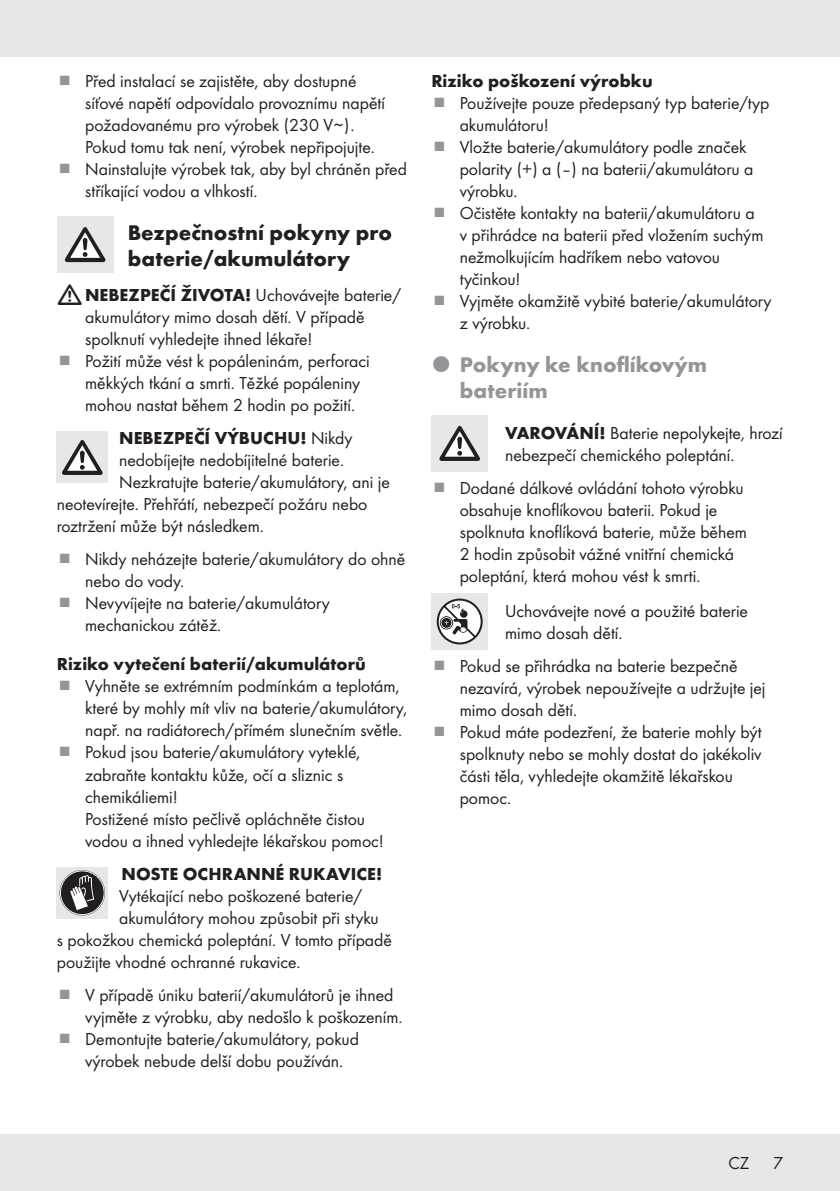
<style>
.page{position:relative;width:840px;height:1191px;background:#fff}
.page>*{position:absolute;margin:0;border:0;box-sizing:border-box;transform-origin:0 0}
.Headline-02{font:700 22px/26px "Futura";color:#231f20}
.t1{font:700 22px/26px "Futura";color:#939598}
.Indent{font:18px/22px "Futura Boo";color:#231f20}
.Body_SB{font:18px/22px "Futura Boo";color:#231f20}
.Headline-03_SB{font:700 18px "Futura";color:#231f20}
.Body_SB-2{font:700 18px "Futura";color:#231f20}
.s1{font-family:"Futura";font-weight:700}
.s2{font-family:"Futura Boo";font-weight:400}
</style>
<div class="page">
<div style="left:0;top:1134px;width:839px;height:57px;background:#e6e7e9"></div>
<div style="left:0;top:0;width:839px;height:57px;background:#e6e7e9"></div>
<div style="left:57px;top:216px;width:56px;height:57px;background:#e6e7e9"></div>
<svg style="left:65px;top:227px;width:40px;height:35px"></svg>
<div style="left:57px;top:432px;width:51px;height:51px;background:#e6e7e9"></div>
<svg style="left:62px;top:440px;width:40px;height:35px"></svg>
<div style="left:57px;top:867px;width:51px;height:51px;background:#e6e7e9"></div>
<svg style="left:60px;top:870px;width:45px;height:45px"></svg>
<div style="left:431px;top:415px;width:57px;height:57px;background:#e6e7e9"></div>
<svg style="left:439px;top:426px;width:40px;height:35px"></svg>
<div style="left:431px;top:593px;width:57px;height:57px;background:#e6e7e9"></div>
<svg style="left:436px;top:598px;width:46px;height:46px"></svg>
<p class="Indent" style="left:85px;top:69px;width:301px">Před instalací se zajistěte, aby dostupné síťové napětí odpovídalo provoznímu napětí požadovanému pro výrobek (230 V∼).</p>
<p class="Indent" style="left:85px;top:135px;width:289px">Pokud tomu tak není, výrobek nepřipojujte.</p>
<p class="Indent" style="left:85px;top:157px;width:323px">Nainstalujte výrobek tak, aby byl chráněn před stříkající vodou a vlhkostí.</p>
<p class="Headline-02" style="left:128px;top:218px;width:266px">Bezpečnostní pokyny pro baterie/akumulátory</p>
<p class="Indent" style="left:85px;top:283px;width:317px"><span class="s1">NEBEZPEČÍ ŽIVOTA!</span> Uchovávejte baterie/ akumulátory mimo dosah dětí. V případě spolknutí vyhledejte ihned lékaře!</p>
<p class="Indent" style="left:85px;top:349px;width:286px">Požití může vést k popáleninám, perforaci měkkých tkání a smrti. Těžké popáleniny mohou nastat během 2 hodin po požití.</p>
<p class="Body_SB-2" style="left:119px;top:425px;width:235px">NEBEZPEČÍ VÝBUCHU! <span class="s2">Nikdy</span></p>
<p class="Body_SB" style="left:119px;top:448px;width:224px">nedobíjejte nedobíjitelné baterie.</p>
<p class="Body_SB" style="left:119px;top:470px;width:272px">Nezkratujte baterie/akumulátory, ani je</p>
<p class="Body_SB" style="left:57px;top:492px;width:312px">neotevírejte. Přehřátí, nebezpečí požáru nebo</p>
<p class="Body_SB" style="left:57px;top:514px;width:206px">roztržení může být následkem.</p>
<p class="Indent" style="left:85px;top:547px;width:321px">Nikdy neházejte baterie/akumulátory do ohně nebo do vody.</p>
<p class="Indent" style="left:85px;top:591px;width:246px">Nevyvíjejte na baterie/akumulátory mechanickou zátěž.</p>
<p class="Headline-03_SB" style="left:57px;top:651px;width:310px">Riziko vytečení baterií/akumulátorů</p>
<p class="Indent" style="left:85px;top:674px;width:323px">Vyhněte se extrémním podmínkám a teplotám, které by mohly mít vliv na baterie/akumulátory, např. na radiátorech/přímém slunečním světle.</p>
<p class="Indent" style="left:85px;top:740px;width:276px">Pokud jsou baterie/akumulátory vyteklé, zabraňte kontaktu kůže, očí a sliznic s chemikáliemi!</p>
<p class="Indent" style="left:85px;top:806px;width:300px">Postižené místo pečlivě opláchněte čistou vodou a ihned vyhledejte lékařskou pomoc!</p>
<p class="Body_SB-2" style="left:121px;top:860px;width:262px">NOSTE OCHRANNÉ RUKAVICE!</p>
<p class="Body_SB" style="left:119px;top:884px;width:244px">Vytékající nebo poškozené baterie/</p>
<p class="Body_SB" style="left:119px;top:906px;width:261px">akumulátory mohou způsobit při styku</p>
<p class="Body_SB" style="left:57px;top:928px;width:336px">s pokožkou chemická poleptání. V tomto případě</p>
<p class="Body_SB" style="left:57px;top:950px;width:243px">použijte vhodné ochranné rukavice.</p>
<p class="Indent" style="left:85px;top:983px;width:316px">V případě úniku baterií/akumulátorů je ihned vyjměte z výrobku, aby nedošlo k poškozením.</p>
<p class="Indent" style="left:85px;top:1027px;width:275px">Demontujte baterie/akumulátory, pokud výrobek nebude delší dobu používán.</p>
<p class="Headline-03_SB" style="left:431px;top:68px;width:223px">Riziko poškození výrobku</p>
<p class="Indent" style="left:459px;top:91px;width:311px">Používejte pouze předepsaný typ baterie/typ akumulátoru!</p>
<p class="Indent" style="left:459px;top:135px;width:295px">Vložte baterie/akumulátory podle značek polarity (+) a (–) na baterii/akumulátoru a výrobku.</p>
<p class="Indent" style="left:459px;top:201px;width:305px">Očistěte kontakty na baterii/akumulátoru a v přihrádce na baterii před vložením suchým nežmolkujícím hadříkem nebo vatovou tyčinkou!</p>
<p class="Indent" style="left:459px;top:289px;width:313px">Vyjměte okamžitě vybité baterie/akumulátory z výrobku.</p>
<p class="t1" style="left:459px;top:350px;width:249px">Pokyny ke knoflíkovým bateriím</p>
<p class="Body_SB" style="left:505px;top:421px;width:279px"><span class="s1">VAROVÁNÍ!</span> Baterie nepolykejte, hrozí nebezpečí chemického poleptání.</p>
<p class="Indent" style="left:459px;top:476px;width:288px">Dodané dálkové ovládání tohoto výrobku obsahuje knoflíkovou baterii. Pokud je spolknuta knoflíková baterie, může během 2 hodin způsobit vážné vnitřní chemická poleptání, která mohou vést k smrti.</p>
<p class="Body_SB" style="left:505px;top:599px;width:244px">Uchovávejte nové a použité baterie mimo dosah dětí.</p>
<p class="Indent" style="left:459px;top:654px;width:307px">Pokud se přihrádka na baterie bezpečně nezavírá, výrobek nepoužívejte a udržujte jej mimo dosah dětí.</p>
<p class="Indent" style="left:459px;top:720px;width:303px">Pokud máte podezření, že baterie mohly být spolknuty nebo se mohly dostat do jakékoliv části těla, vyhledejte okamžitě lékařskou pomoc.</p>
<p class="Indent" style="left:728px;top:1151px;width:22px">CZ</p>
<p class="Indent" style="left:772px;top:1151px;width:11px">7</p>
</div>
